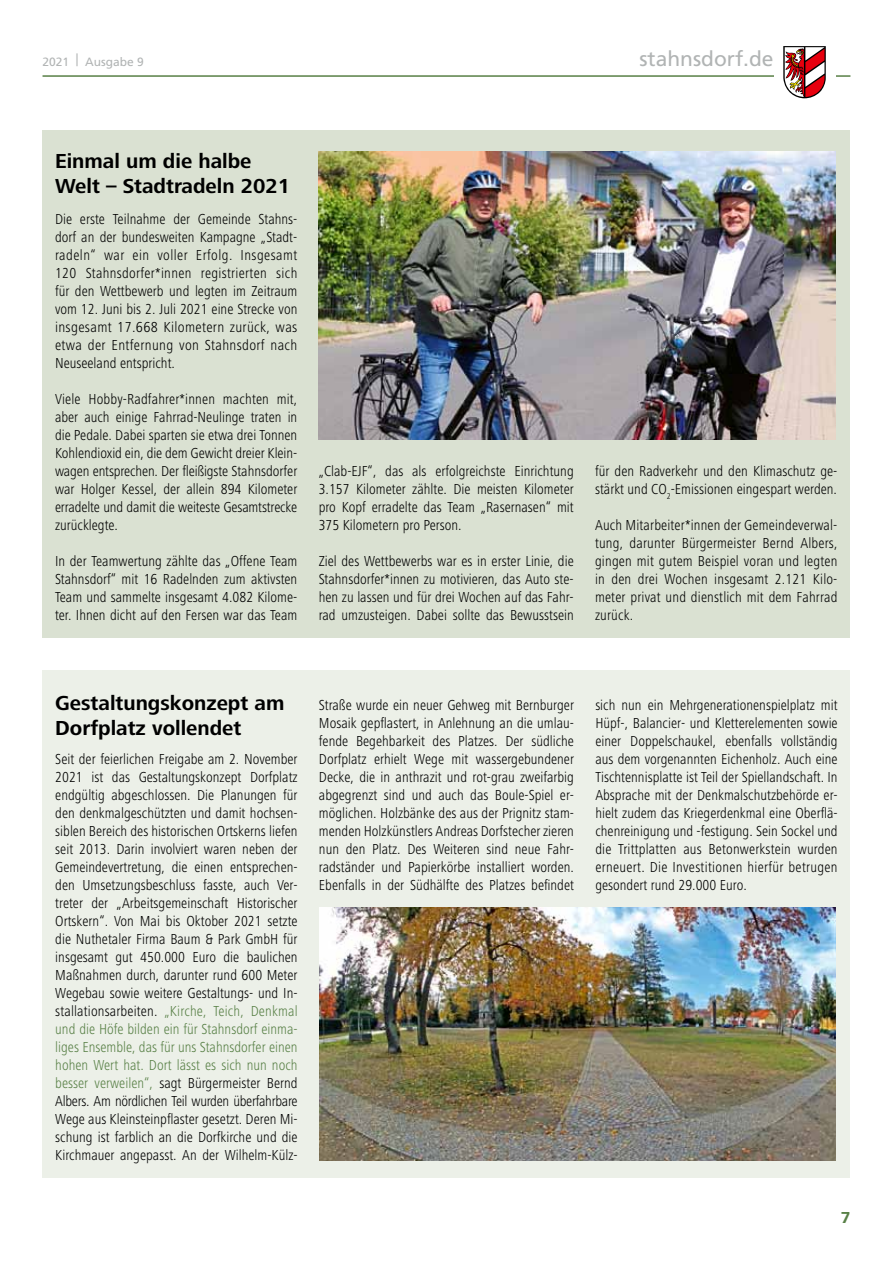
<style>
.page{position:relative;width:893px;height:1263px;background:#fff}
.page>*{position:absolute;margin:0;border:0;box-sizing:border-box;transform-origin:0 0}
.t1{font:700 21px/25.2px "Frutiger Next LT";color:#000}
.t2{font:21px "Frutiger";color:#b1b4b4}
.t3{font:700 16.5px "Frutiger Next LT";color:#588046}
.t4{font:300 condensed 15px/18px "Frutiger Next LT";color:#000;text-align:justify}
.t5{font:12px "Frutiger";color:#b1b4b4}
.s1{font-size:16.8px}
.s2{color:#588046}
</style>
<div class="page">
<hr style="left:43px;top:75px;width:807px;height:2px;background:#588046">
<div style="left:774px;top:71px;width:62px;height:10px;background:#fff"></div>
<svg style="left:783px;top:46px;width:43px;height:52px"></svg>
<div style="left:43px;top:670px;width:807px;height:508px;background:#ecf0e8"></div>
<div style="left:42px;top:130px;width:808px;height:508px;background:#dae1d2"></div>
<img style="left:319px;top:151px;width:516px;height:288px">
<img style="left:319px;top:908px;width:517px;height:252px">
<p class="t5" style="left:43px;top:55px;width:103px">2021 <span class="s1">|</span> Ausgabe 9</p>
<h1 class="t2" style="left:639px;top:46px;width:136px">stahnsdorf.de</h1>
<h1 class="t1" style="left:55px;top:148px;width:237px">Einmal um die halbe<br>Welt – Stadtradeln 2021</h1>
<p class="t4" style="left:55px;top:210px;width:244px">Die erste Teilnahme der Gemeinde Stahns&shy;dorf an der bundesweiten Kampagne „Stadt&shy;radeln“ war ein voller Erfolg. Insgesamt 120 Stahnsdorfer*innen registrierten sich für den Wettbewerb und legten im Zeitraum vom 12. Juni bis 2. Juli 2021 eine Strecke von insgesamt 17.668 Kilometern zurück, was etwa der Entfernung von Stahnsdorf nach Neuseeland entspricht.</p>
<p class="t4" style="left:55px;top:390px;width:244px">Viele Hobby-Radfahrer*innen machten mit, aber auch einige Fahrrad-Neulinge traten in die Pedale. Dabei sparten sie etwa drei Tonnen Kohlendioxid ein, die dem Gewicht dreier Klein&shy;wagen entsprechen. Der fleißigste Stahnsdorfer war Holger Kessel, der allein 894 Kilometer erradelte und damit die weiteste Gesamtstrecke zurücklegte.</p>
<p class="t4" style="left:55px;top:552px;width:244px">In der Teamwertung zählte das „Offene Team Stahnsdorf“ mit 16 Radelnden zum aktivsten Team und sammelte insgesamt 4.082 Kilome&shy;ter. Ihnen dicht auf den Fersen war das Team</p>
<p class="t4" style="left:319px;top:462px;width:257px">„Clab-EJF“, das als erfolgreichste Einrichtung 3.157 Kilometer zählte. Die meisten Kilometer pro Kopf erradelte das Team „Rasernasen“ mit 375 Kilometern pro Person.</p>
<p class="t4" style="left:319px;top:552px;width:257px">Ziel des Wettbewerbs war es in erster Linie, die Stahnsdorfer*innen zu motivieren, das Auto ste&shy;hen zu lassen und für drei Wochen auf das Fahr&shy;rad umzusteigen. Dabei sollte das Bewusstsein</p>
<p class="t4" style="left:595px;top:462px;width:244px">für den Radverkehr und den Klimaschutz ge&shy;stärkt und CO<sub>2</sub>-Emissionen eingespart werden.</p>
<p class="t4" style="left:595px;top:516px;width:244px">Auch Mitarbeiter*innen der Gemeindeverwal&shy;tung, darunter Bürgermeister Bernd Albers, gingen mit gutem Beispiel voran und legten in den drei Wochen insgesamt 2.121 Kilo&shy;meter privat und dienstlich mit dem Fahrrad zurück.</p>
<h1 class="t1" style="left:55px;top:690px;width:231px">Gestaltungskonzept am<br>Dorfplatz vollendet</h1>
<p class="t4" style="left:55px;top:750px;width:244px">Seit der feierlichen Freigabe am 2. November 2021 ist das Gestaltungskonzept Dorfplatz endgültig abgeschlossen. Die Planungen für den denkmalgeschützten und damit hochsen&shy;siblen Bereich des historischen Ortskerns liefen seit 2013. Darin involviert waren neben der Gemeindevertretung, die einen entsprechen&shy;den Umsetzungsbeschluss fasste, auch Ver&shy;treter der „Arbeitsgemeinschaft Historischer Ortskern“. Von Mai bis Oktober 2021 setzte die Nuthetaler Firma Baum &amp; Park GmbH für insgesamt gut 450.000 Euro die baulichen Maßnahmen durch, darunter rund 600 Meter Wegebau sowie weitere Gestaltungs- und In&shy;stallationsarbeiten. <span class="s2">„Kirche, Teich, Denkmal und die Höfe bilden ein für Stahnsdorf einma&shy;liges Ensemble, das für uns Stahnsdorfer einen hohen Wert hat. Dort lässt es sich nun noch besser verweilen“,</span> sagt Bürgermeister Bernd Albers. Am nördlichen Teil wurden überfahrbare Wege aus Kleinsteinpflaster gesetzt. Deren Mi&shy;schung ist farblich an die Dorfkirche und die Kirchmauer angepasst. An der Wilhelm-Külz-</p>
<p class="t4" style="left:319px;top:696px;width:257px">Straße wurde ein neuer Gehweg mit Bernburger Mosaik gepflastert, in Anlehnung an die umlau&shy;fende Begehbarkeit des Platzes. Der südliche Dorfplatz erhielt Wege mit wassergebundener Decke, die in anthrazit und rot-grau zweifarbig abgegrenzt sind und auch das Boule-Spiel er&shy;möglichen. Holzbänke des aus der Prignitz stam&shy;menden Holzkünstlers Andreas Dorfstecher zieren nun den Platz. Des Weiteren sind neue Fahr&shy;radständer und Papierkörbe installiert worden.<br>Ebenfalls in der Südhälfte des Platzes befindet</p>
<p class="t4" style="left:595px;top:696px;width:244px">sich nun ein Mehrgenerationenspielplatz mit Hüpf-, Balancier- und Kletterelementen sowie einer Doppelschaukel, ebenfalls vollständig aus dem vorgenannten Eichenholz. Auch eine Tischtennisplatte ist Teil der Spiellandschaft. In Absprache mit der Denkmalschutzbehörde er&shy;hielt zudem das Kriegerdenkmal eine Oberflä&shy;chenreinigung und -festigung. Sein Sockel und die Trittplatten aus Betonwerkstein wurden erneuert. Die Investitionen hierfür betrugen gesondert rund 29.000 Euro.</p>
<p class="t3" style="left:841px;top:1208px;width:11px">7</p>
</div>
